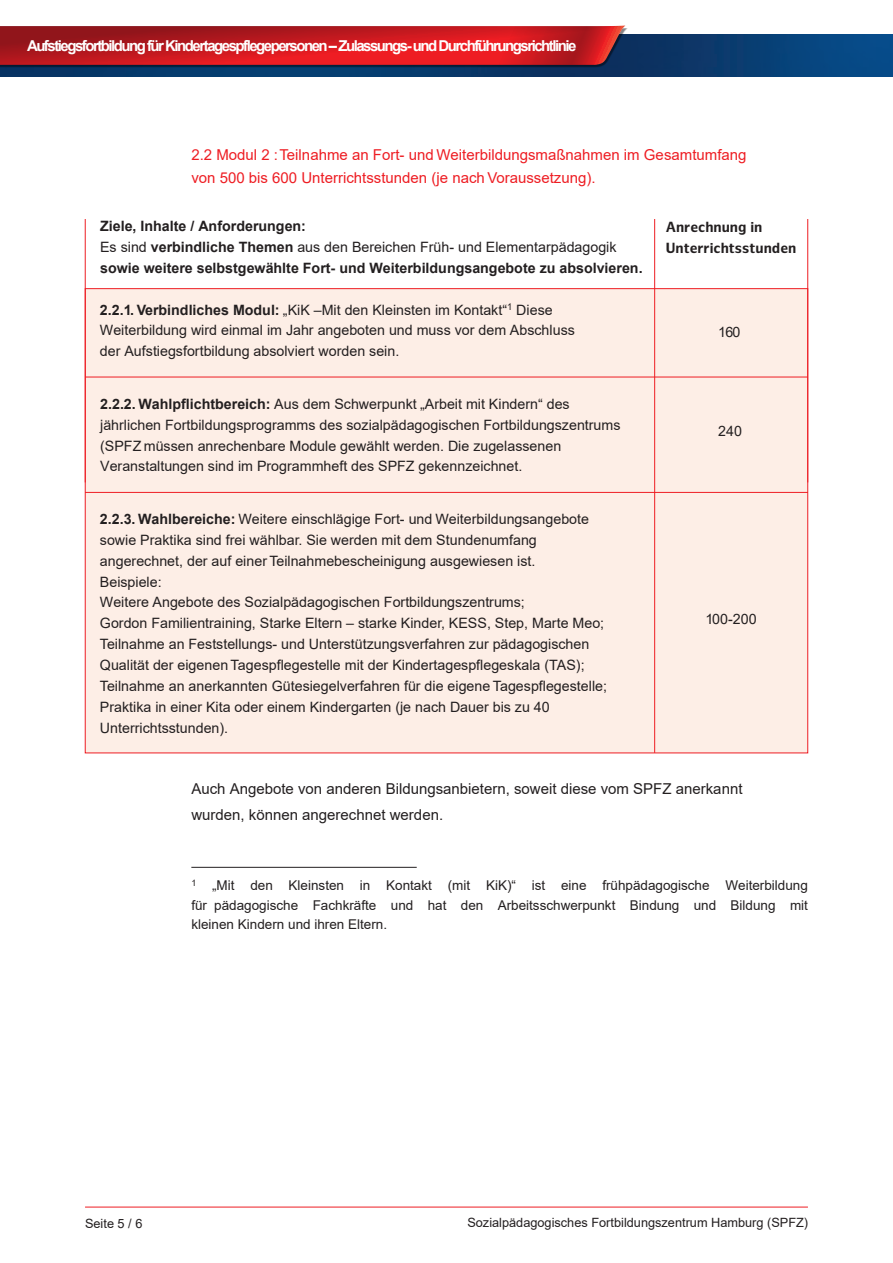
<style>
.page{position:relative;width:893px;height:1263px;background:#fff}
.page>*{position:absolute;margin:0;border:0;box-sizing:border-box;transform-origin:0 0}
.Überschrift2{font:15px/22.5px "Arial";color:#ee1d23}
.text{font:15px/25.5px "Arial";color:#231f20}
.t1{font:700 15px "Arial";letter-spacing:-.1em;color:#fff}
.text_in_Tabellen{font:14.25px/21px "Arial";color:#231f20}
.text_in_Tabellen-2{font:700 14.25px/21px "Arial";color:#231f20}
.text_in_Tabellen-3{font:700 14.25px/21px "Hamburg Sans";color:#231f20}
.text-2{font:13.5px/19.5px "Arial";color:#231f20;text-align:justify}
.t2{font:12.75px "Arial";color:#231f20}
.t3{font:12.75px "Arial";color:#231f20}
.s1{font-weight:400}
.s2{font-weight:700}
</style>
<div class="page">
<hr style="left:85px;top:1207px;width:723px;height:1px;background:#ee1d23">
<img style="left:0;top:34px;width:893px;height:43px">
<div style="left:0;top:28px;width:628px;height:40px;background:#231f20;opacity:.55"></div>
<svg style="left:0;top:26px;width:625px;height:39px;background:#c11a21"></svg>
<div style="left:85px;top:288px;width:723px;height:465px;background:#fdeee6;border:1px solid #ee1d23"></div>
<hr style="left:85px;top:377px;width:723px;height:1px;background:#ee1d23">
<hr style="left:85px;top:492px;width:723px;height:1px;background:#ee1d23">
<hr style="left:654px;top:219px;width:1px;height:534px;background:#ee1d23">
<hr style="left:807px;top:219px;width:1px;height:263px;background:#ee1d23">
<hr style="left:85px;top:219px;width:1px;height:263px;background:#ee1d23">
<hr style="left:191px;top:867px;width:226px;height:1px;background:#231f20">
<p class="t1" style="left:27px;top:36px;width:551px">Aufstiegsfortbildung für Kindertagespflegepersonen – Zulassungs- und Durchführungsrichtlinie</p>
<p class="Überschrift2" style="left:191px;top:144px;width:557px">2.2 Modul 2 : Teilnahme an Fort- und Weiterbildungsmaßnahmen im Gesamtumfang von 500 bis 600 Unterrichtsstunden (je nach Voraussetzung).</p>
<p class="text_in_Tabellen-2" style="left:100px;top:216px;width:544px">Ziele, Inhalte / Anforderungen:<br><span class="s1">Es sind</span> verbindliche Themen <span class="s1">aus den Bereichen Früh- und Elementarpädagogik </span>sowie weitere selbstgewählte Fort- und Weiterbildungsangebote zu absolvieren.</p>
<p class="text_in_Tabellen" style="left:100px;top:299px;width:476px"><span class="s2">2.2.1. Verbindliches Modul:</span> „KiK –Mit den Kleinsten im Kontakt“<sup>1</sup> Diese<br>Weiterbildung wird einmal im Jahr angeboten und muss vor dem Abschluss der Aufstiegsfortbildung absolviert worden sein.</p>
<p class="text_in_Tabellen" style="left:100px;top:393px;width:522px"><span class="s2">2.2.2. Wahlpflichtbereich:</span> Aus dem Schwerpunkt „Arbeit mit Kindern“ des jährlichen Fortbildungsprogramms des sozialpädagogischen Fortbildungszentrums (SPFZ müssen anrechenbare Module gewählt werden. Die zugelassenen Veranstaltungen sind im Programmheft des SPFZ gekennzeichnet.</p>
<p class="text_in_Tabellen" style="left:100px;top:508px;width:509px"><span class="s2">2.2.3. Wahlbereiche:</span> Weitere einschlägige Fort- und Weiterbildungsangebote sowie Praktika sind frei wählbar. Sie werden mit dem Stundenumfang angerechnet, der auf einer Teilnahmebescheinigung ausgewiesen ist.<br>Beispiele:<br>Weitere Angebote des Sozialpädagogischen Fortbildungszentrums;<br>Gordon Familientraining, Starke Eltern – starke Kinder, KESS, Step, Marte Meo; Teilnahme an Feststellungs- und Unterstützungsverfahren zur pädagogischen Qualität der eigenen Tagespflegestelle mit der Kindertagespflegeskala (TAS); Teilnahme an anerkannten Gütesiegelverfahren für die eigene Tagespflegestelle; Praktika in einer Kita oder einem Kindergarten (je nach Dauer bis zu 40<br>Unterrichtsstunden).</p>
<p class="text_in_Tabellen-3" style="left:666px;top:217px;width:132px">Anrechnung in<br>Unterrichtsstunden</p>
<p class="text_in_Tabellen" style="left:718px;top:321px;width:24px">160</p>
<p class="text_in_Tabellen" style="left:718px;top:421px;width:25px">240</p>
<p class="text_in_Tabellen" style="left:705px;top:608px;width:53px">100-200</p>
<p class="text" style="left:191px;top:776px;width:553px">Auch Angebote von anderen Bildungsanbietern, soweit diese vom SPFZ anerkannt wurden, können angerechnet werden.</p>
<p class="text-2" style="left:191px;top:876px;width:618px"><sup>1</sup> „Mit den Kleinsten in Kontakt (mit KiK)“ ist eine frühpädagogische Weiterbildung für pädagogische Fachkräfte und hat den Arbeitsschwerpunkt Bindung und Bildung mit kleinen Kindern und ihren Eltern.</p>
<p class="t3" style="left:85px;top:1214px;width:59px">Seite 5 / 6</p>
<p class="t2" style="left:467px;top:1213px;width:342px">Sozialpädagogisches Fortbildungszentrum Hamburg (SPFZ)</p>
</div>
